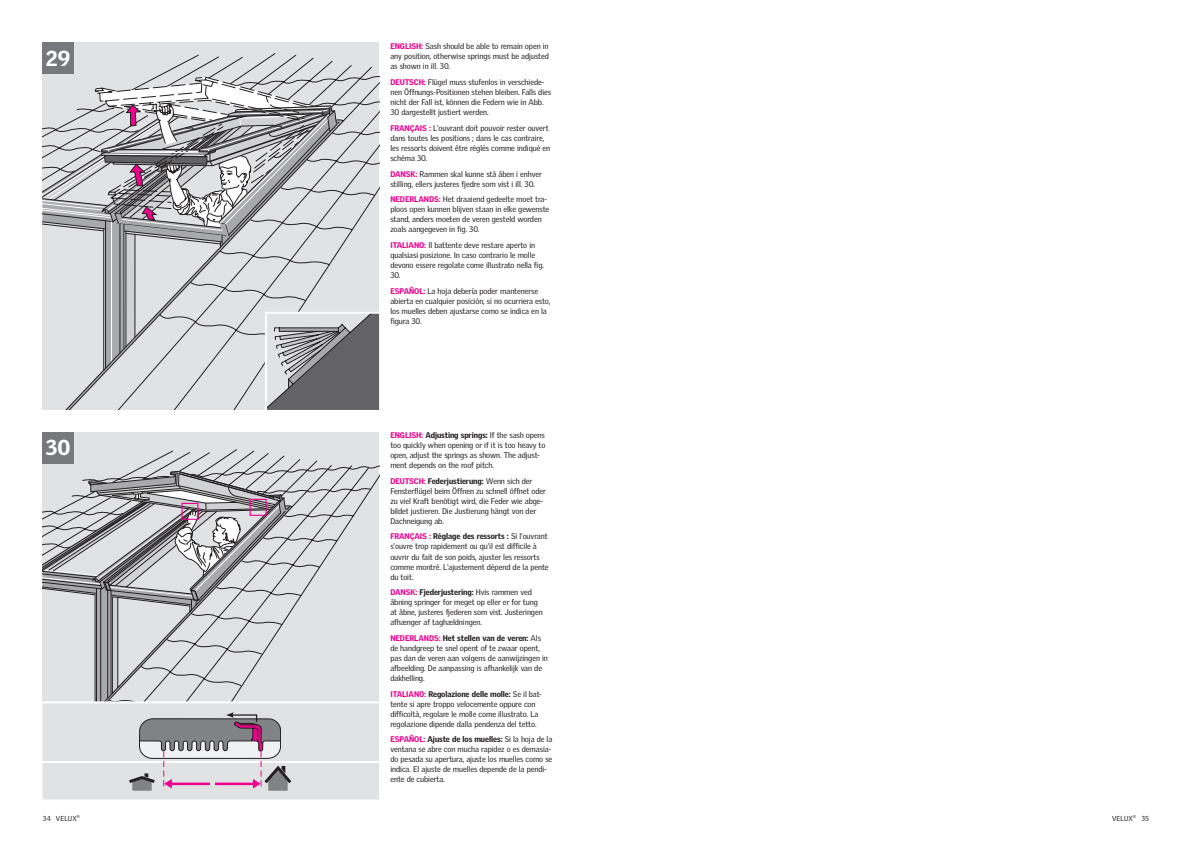
<style>
.page{position:relative;width:1191px;height:842px;background:#fff}
.page>*{position:absolute;margin:0;border:0;box-sizing:border-box;transform-origin:0 0}
.t1{font:900 21px "Velux Gothic";color:#fff}
.t2{font:8px/10px "Velux Gothic";letter-spacing:-.01em;color:#231f20}
.t3{font:7px "Velux Gothic";letter-spacing:.005em;color:#231f20}
.s1{font-weight:900;color:#ed028c}
.s2{font-weight:900}
</style>
<div class="page">
<div style="left:43px;top:432px;width:336px;height:367px;background:#e1e2e4"></div>
<svg style="left:43px;top:449px;width:336px;height:99px"></svg>
<svg style="left:43px;top:464px;width:290px;height:145px"></svg>
<div style="left:43px;top:43px;width:336px;height:367px;background:#e1e2e4"></div>
<svg style="left:157px;top:53px;width:215px;height:23px"></svg>
<div style="left:43px;top:43px;width:31px;height:31px;background:#76787b"></div>
<svg style="left:43px;top:76px;width:337px;height:334px"></svg>
<div style="left:265px;top:312px;width:116px;height:100px;border:2px solid #fff"></div>
<div style="left:43px;top:432px;width:31px;height:31px;background:#76787b"></div>
<hr style="left:38px;top:761px;width:342px;height:2px;background:#fff">
<svg style="left:43px;top:470px;width:250px;height:321px"></svg>
<div style="left:41px;top:701px;width:340px;height:100px;border:2px solid #fff"></div>
<h1 class="t1" style="left:46px;top:45px;width:26px">29</h1>
<h1 class="t1" style="left:46px;top:434px;width:26px">30</h1>
<p class="t2" style="left:390px;top:42px;width:160px;text-align:justify"><span class="s1">ENGLISH:</span> Sash should be able to remain open in any position, otherwise springs must be adjusted as shown in ill. 30.</p>
<p class="t2" style="left:390px;top:77px;width:162px"><span class="s1">DEUTSCH:</span> Flügel muss stufenlos in verschiede&shy;nen Öffnungs-Positionen stehen bleiben. Falls dies nicht der Fall ist, können die Federn wie in Abb.<br>30 dargestellt justiert werden.</p>
<p class="t2" style="left:390px;top:123px;width:161px"><span class="s1">FRANÇAIS :</span> L'ouvrant doit pouvoir rester ouvert dans toutes les positions ; dans le cas contraire, les ressorts doivent être réglés comme indiqué en schéma 30.</p>
<p class="t2" style="left:390px;top:169px;width:153px"><span class="s1">DANSK:</span> Rammen skal kunne stå åben i enhver stilling, ellers justeres fjedre som vist i ill. 30.</p>
<p class="t2" style="left:390px;top:194px;width:160px"><span class="s1">NEDERLANDS:</span> Het draaiend gedeelte moet tra&shy;ploos open kunnen blijven staan in elke gewenste stand, anders moeten de veren gesteld worden zoals aangegeven in fig. 30.</p>
<p class="t2" style="left:390px;top:240px;width:155px"><span class="s1">ITALIANO:</span> Il battente deve restare aperto in qualsiasi posizione. In caso contrario le molle devono essere regolate come illustrato nella fig.<br>30.</p>
<p class="t2" style="left:390px;top:286px;width:162px"><span class="s1">ESPAÑOL:</span> La hoja debería poder mantenerse abierta en cualquier posición, si no ocurriera esto, los muelles deben ajustarse como se indica en la figura 30.</p>
<p class="t2" style="left:390px;top:430px;width:157px"><span class="s1">ENGLISH:</span> <span class="s2">Adjusting springs:</span> If the sash opens too quickly when opening or if it is too heavy to open, adjust the springs as shown. The adjust&shy;ment depends on the roof pitch.</p>
<p class="t2" style="left:390px;top:476px;width:157px"><span class="s1">DEUTSCH:</span> <span class="s2">Federjustierung:</span> Wenn sich der Fensterflügel beim Öffnen zu schnell öffnet oder zu viel Kraft benötigt wird, die Feder wie abge&shy;bildet justieren. Die Justierung hängt von der Dachneigung ab.</p>
<p class="t2" style="left:390px;top:531px;width:160px"><span class="s1">FRANÇAIS :</span> <span class="s2">Réglage des ressorts :</span> Si l'ouvrant s'ouvre trop rapidement ou qu'il est difficile à ouvrir du fait de son poids, ajuster les ressorts comme montré. L'ajustement dépend de la pente du toit.</p>
<p class="t2" style="left:390px;top:587px;width:154px"><span class="s1">DANSK:</span> <span class="s2">Fjederjustering:</span> Hvis rammen ved åbning springer for meget op eller er for tung at åbne, justeres fjederen som vist. Justeringen afhænger af taghældningen.</p>
<p class="t2" style="left:390px;top:633px;width:159px"><span class="s1">NEDERLANDS:</span> <span class="s2">Het stellen van de veren:</span> Als de handgreep te snel opent of te zwaar opent, pas dan de veren aan volgens de aanwijzingen in afbeelding. De aanpassing is afhankelijk van de dakhelling.</p>
<p class="t2" style="left:390px;top:688px;width:153px"><span class="s1">ITALIANO:</span> <span class="s2">Regolazione delle molle:</span> Se il bat&shy;tente si apre troppo velocemente oppure con difficoltà, regolare le molle come illustrato. La regolazione dipende dalla pendenza del tetto.</p>
<p class="t2" style="left:390px;top:734px;width:163px"><span class="s1">ESPAÑOL:</span> <span class="s2">Ajuste de los muelles:</span> Si la hoja de la ventana se abre con mucha rapidez o es demasia&shy;do pesada su apertura, ajuste los muelles como se indica. El ajuste de muelles depende de la pendi&shy;ente de cubierta.</p>
<p class="t3" style="left:43px;top:814px;width:39px">34 VELUX<sup>®</sup></p>
<p class="t3" style="left:1112px;top:814px;width:38px">VELUX<sup>®</sup> 35</p>
</div>
